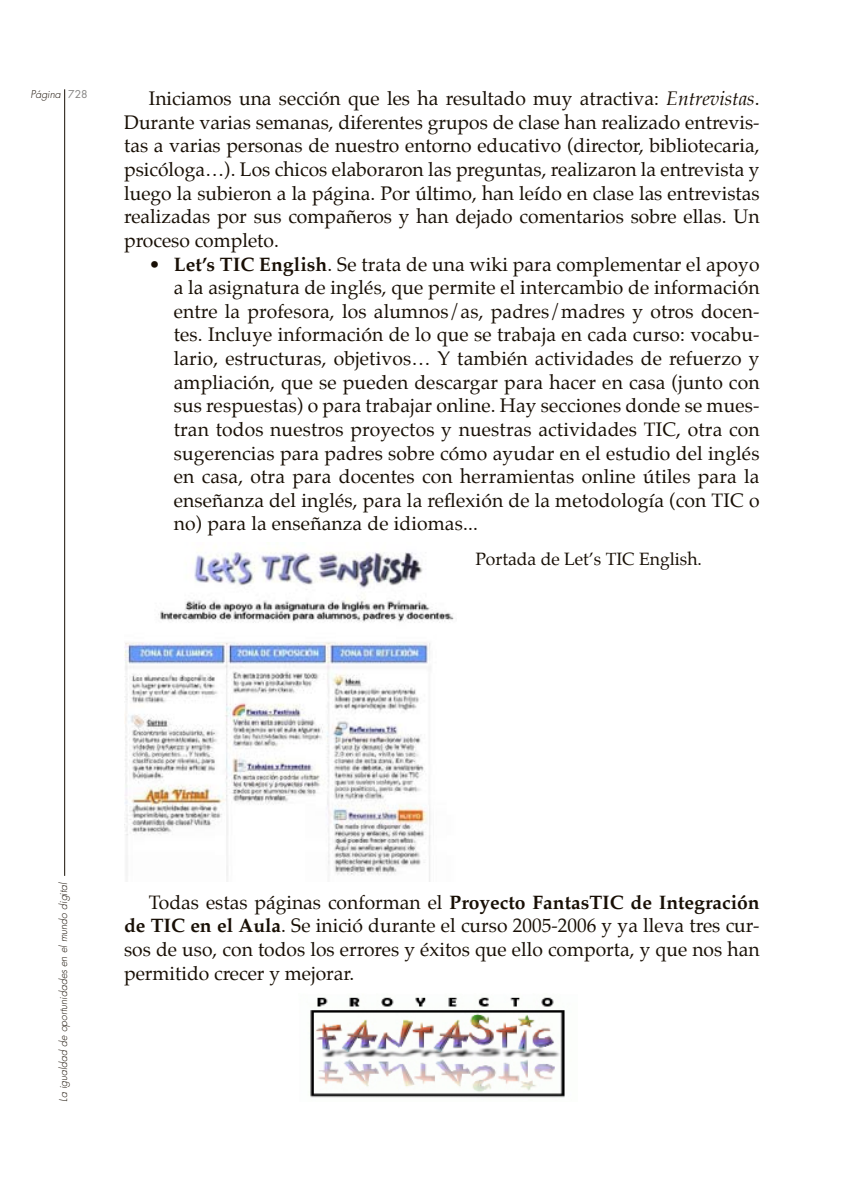
<style>
.page{position:relative;width:844px;height:1191px;background:#fff}
.page>*{position:absolute;margin:0;border:0;box-sizing:border-box;transform-origin:0 0}
.t1{font:19.25px/23.6px "Palatino";color:#180f05;text-align:justify}
.t2{font:17.5px "Palatino";color:#180f05}
.t3{font:italic 300 10.5px "Futura";color:#180f05}
.s1{font-weight:400;font-style:normal;color:#848382}
.s2{font-style:italic}
.s3{font-weight:700}
</style>
<div class="page">
<hr style="left:64px;top:89px;width:1px;height:787px;background:#180f05">
<img style="left:124px;top:552px;width:330px;height:329px">
<img style="left:310px;top:997px;width:255px;height:101px">
<p class="t3" style="left:30px;top:88px;width:59px">Página <span class="s1">728</span></p>
<p class="t1" style="left:124px;top:87px;width:636px;text-indent:25px">Iniciamos una sección que les ha resultado muy atractiva: <span class="s2">Entrevistas</span>.<br>Durante varias semanas, diferentes grupos de clase han realizado entrevis&shy;tas a varias personas de nuestro entorno educativo (director, bibliotecaria, psicóloga…). Los chicos elaboraron las preguntas, realizaron la entrevista y luego la subieron a la página. Por último, han leído en clase las entrevistas realizadas por sus compañeros y han dejado comentarios sobre ellas. Un proceso completo.</p>
<p class="t1" style="left:174px;top:252px;width:587px;text-indent:-25px">• <span class="s3">Let’s TIC English</span>. Se trata de una wiki para complementar el apoyo a la asignatura de inglés, que permite el intercambio de información entre la profesora, los alumnos/as, padres/madres y otros docen&shy;tes. Incluye información de lo que se trabaja en cada curso: vocabu&shy;lario, estructuras, objetivos… Y también actividades de refuerzo y ampliación, que se pueden descargar para hacer en casa (junto con sus respuestas) o para trabajar online. Hay secciones donde se mues&shy;tran todos nuestros proyectos y nuestras actividades TIC, otra con sugerencias para padres sobre cómo ayudar en el estudio del inglés en casa, otra para docentes con herramientas online útiles para la enseñanza del inglés, para la reflexión de la metodología (con TIC o no) para la enseñanza de idiomas...</p>
<p class="t2" style="left:475px;top:544px;width:228px">Portada de Let’s TIC English.</p>
<p class="t3" style="left:57px;top:1101px;width:221px;rotate:-90deg">La igualdad de oportunidades en el mundo digital</p>
<p class="t1" style="left:124px;top:890px;width:636px;text-indent:25px">Todas estas páginas conforman el <span class="s3">Proyecto FantasTIC de Integración de TIC en el Aula</span>. Se inició durante el curso 2005-2006 y ya lleva tres cur&shy;sos de uso, con todos los errores y éxitos que ello comporta, y que nos han permitido crecer y mejorar.</p>
</div>
